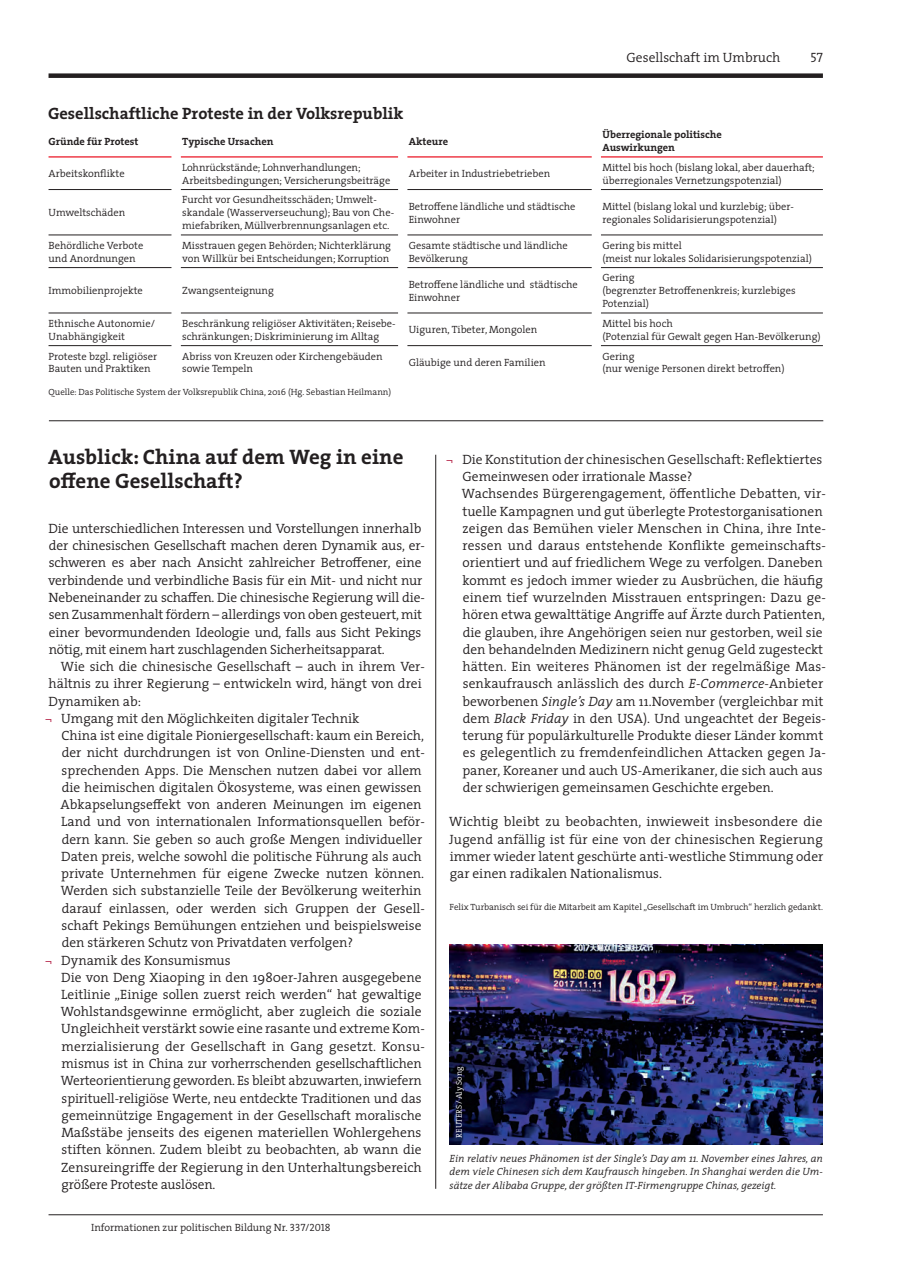
<style>
.page{position:relative;width:897px;height:1267px;background:#fff}
.page>*{position:absolute;margin:0;border:0;box-sizing:border-box;transform-origin:0 0}
.t1{font:700 21px/24px "The Serif";color:#231f20}
.t2{font:700 16.5px "The Serif";color:#231f20}
.t3{font:300 13.5px/17.2px "The Serif";color:#231f20}
.t4{font:13.5px "The Serif Semi Light Caps";color:#231f20}
.t5{font:300 10.5px/12.8px "The Serif";color:#231f20}
.t6{font:italic 300 10.5px/13.5px "The Serif";color:#231f20;text-align:justify}
.t7{font:700 10.5px/12.8px "The Serif";color:#231f20}
.t8{font:300 9px "The Serif";letter-spacing:-.005em;color:#231f20}
.t9{font:300 8.25px "The Serif";color:#fff}
.s1{color:#b6274b}
.s2{font-family:"The Serif Semi Light Caps";font-weight:400}
.s3{font-style:italic}
</style>
<div class="page">
<div style="left:49px;top:73px;width:773px;height:5px;background:#231f20"></div>
<hr style="left:49px;top:1214px;width:773px;height:1px;background:#231f20">
<img style="left:449px;top:944px;width:373px;height:199px">
<hr style="left:435px;top:454px;width:1px;height:734px;background:#231f20">
<hr style="left:49px;top:156px;width:123px;height:2px;background:#ee3d49">
<hr style="left:181px;top:156px;width:217px;height:2px;background:#ee3d49">
<hr style="left:407px;top:156px;width:184px;height:2px;background:#ee3d49">
<hr style="left:600px;top:156px;width:222px;height:2px;background:#ee3d49">
<hr style="left:49px;top:189px;width:123px;height:1px;background:#231f20">
<hr style="left:181px;top:189px;width:217px;height:1px;background:#231f20">
<hr style="left:407px;top:189px;width:184px;height:1px;background:#231f20">
<hr style="left:600px;top:189px;width:222px;height:1px;background:#231f20">
<hr style="left:49px;top:235px;width:123px;height:1px;background:#231f20">
<hr style="left:181px;top:235px;width:217px;height:1px;background:#231f20">
<hr style="left:407px;top:235px;width:184px;height:1px;background:#231f20">
<hr style="left:600px;top:235px;width:222px;height:1px;background:#231f20">
<hr style="left:49px;top:267px;width:123px;height:1px;background:#231f20">
<hr style="left:181px;top:267px;width:217px;height:1px;background:#231f20">
<hr style="left:407px;top:267px;width:184px;height:1px;background:#231f20">
<hr style="left:600px;top:267px;width:222px;height:1px;background:#231f20">
<hr style="left:49px;top:313px;width:123px;height:1px;background:#231f20">
<hr style="left:181px;top:313px;width:217px;height:1px;background:#231f20">
<hr style="left:407px;top:313px;width:184px;height:1px;background:#231f20">
<hr style="left:600px;top:313px;width:222px;height:1px;background:#231f20">
<hr style="left:49px;top:345px;width:123px;height:1px;background:#231f20">
<hr style="left:181px;top:345px;width:217px;height:1px;background:#231f20">
<hr style="left:407px;top:345px;width:184px;height:1px;background:#231f20">
<hr style="left:600px;top:345px;width:222px;height:1px;background:#231f20">
<hr style="left:49px;top:420px;width:774px;height:1px;background:#231f20">
<p class="t3" style="left:626px;top:48px;width:155px">Gesellschaft im Umbruch</p>
<p class="t4" style="left:810px;top:46px;width:14px">57</p>
<h3 class="t2" style="left:48px;top:99px;width:357px">Gesellschaftliche Proteste in der Volksrepublik</h3>
<p class="t7" style="left:49px;top:134px;width:91px">Gründe für Protest</p>
<p class="t7" style="left:182px;top:134px;width:93px">Typische Ursachen</p>
<p class="t7" style="left:408px;top:134px;width:41px">Akteure</p>
<p class="t7" style="left:602px;top:128px;width:121px">Überregionale politische<br>Auswirkungen</p>
<p class="t5" style="left:49px;top:167px;width:78px">Arbeitskonflikte</p>
<p class="t5" style="left:182px;top:160px;width:210px">Lohnrückstände; Lohnverhandlungen;<br>Arbeitsbedingungen; Versicherungsbeiträge</p>
<p class="t5" style="left:408px;top:167px;width:143px">Arbeiter in Industriebetrieben</p>
<p class="t5" style="left:602px;top:160px;width:214px">Mittel bis hoch (bislang lokal, aber dauerhaft; überregionales Vernetzungspotenzial)</p>
<p class="t5" style="left:49px;top:206px;width:78px">Umweltschäden</p>
<p class="t5" style="left:182px;top:193px;width:213px">Furcht vor Gesundheitsschäden; Umwelt&shy;skandale (Wasserverseuchung); Bau von Che&shy;miefabriken, Müllverbrennungsanlagen etc.</p>
<p class="t5" style="left:408px;top:199px;width:168px">Betroffene ländliche und städtische<br>Einwohner</p>
<p class="t5" style="left:602px;top:199px;width:193px">Mittel (bislang lokal und kurzlebig; über&shy;regionales Solidarisierungspotenzial)</p>
<p class="t5" style="left:49px;top:238px;width:96px">Behördliche Verbote und Anordnungen</p>
<p class="t5" style="left:182px;top:238px;width:210px">Misstrauen gegen Behörden; Nichterklärung von Willkür bei Entscheidungen; Korruption</p>
<p class="t5" style="left:408px;top:238px;width:161px">Gesamte städtische und ländliche<br>Bevölkerung</p>
<p class="t5" style="left:602px;top:238px;width:211px">Gering bis mittel<br>(meist nur lokales Solidarisierungspotenzial)</p>
<p class="t5" style="left:49px;top:284px;width:96px">Immobilienprojekte</p>
<p class="t5" style="left:182px;top:284px;width:93px">Zwangsenteignung</p>
<p class="t5" style="left:408px;top:277px;width:170px">Betroffene ländliche und städtische<br>Einwohner</p>
<p class="t5" style="left:602px;top:271px;width:195px">Gering<br>(begrenzter Betroffenenkreis; kurzlebiges<br>Potenzial)</p>
<p class="t5" style="left:49px;top:316px;width:108px">Ethnische Autonomie/<br>Unabhängigkeit</p>
<p class="t5" style="left:182px;top:316px;width:215px">Beschränkung religiöser Aktivitäten; Reisebe&shy;schränkungen; Diskriminierung im Alltag</p>
<p class="t5" style="left:408px;top:323px;width:130px">Uiguren, Tibeter, Mongolen</p>
<p class="t5" style="left:602px;top:316px;width:220px">Mittel bis hoch<br>(Potenzial für Gewalt gegen Han-Bevölkerung)</p>
<p class="t5" style="left:49px;top:349px;width:110px">Proteste bzgl. religiöser<br>Bauten und Praktiken</p>
<p class="t5" style="left:182px;top:349px;width:202px">Abriss von Kreuzen oder Kirchengebäuden sowie Tempeln</p>
<p class="t5" style="left:408px;top:355px;width:138px">Gläubige und deren Familien</p>
<p class="t5" style="left:602px;top:349px;width:184px">Gering<br>(nur wenige Personen direkt betroffen)</p>
<p class="t8" style="left:49px;top:384px;width:344px">Quelle: Das Politische System der Volksrepublik China, 2016 (Hg. Sebastian Heilmann)</p>
<h2 class="t1" style="left:48px;top:444px;width:357px">Ausblick: China auf dem Weg in eine offene Gesellschaft?</h2>
<p class="t3" style="left:48px;top:519px;width:378px">Die unterschiedlichen Interessen und Vorstellungen innerhalb der chinesischen Gesellschaft machen deren Dynamik aus, er&shy;schweren es aber nach Ansicht zahlreicher Betroffener, eine verbindende und verbindliche Basis für ein Mit- und nicht nur Nebeneinander zu schaffen. Die chinesische Regierung will die&shy;sen Zusammenhalt fördern – allerdings von oben gesteuert, mit einer bevormundenden Ideologie und, falls aus Sicht Pekings nötig, mit einem hart zuschlagenden Sicherheitsapparat.</p>
<p class="t3" style="left:48px;top:657px;width:378px;text-indent:12px">Wie sich die chinesische Gesellschaft – auch in ihrem Ver&shy;hältnis zu ihrer Regierung – entwickeln wird, hängt von drei<br>Dynamiken ab:</p>
<p class="t3" style="left:45px;top:709px;width:316px"><span class="s1">¬</span> Umgang mit den Möglichkeiten digitaler Technik</p>
<p class="t3" style="left:61px;top:726px;width:366px">China ist eine digitale Pioniergesellschaft: kaum ein Bereich, der nicht durchdrungen ist von Online-Diensten und ent&shy;sprechenden Apps. Die Menschen nutzen dabei vor allem die heimischen digitalen Ökosysteme, was einen gewissen Abkapselungseffekt von anderen Meinungen im eigenen Land und von internationalen Informationsquellen beför&shy;dern kann. Sie geben so auch große Mengen individueller Daten preis, welche sowohl die politische Führung als auch private Unternehmen für eigene Zwecke nutzen können.<br>Werden sich substanzielle Teile der Bevölkerung weiterhin darauf einlassen, oder werden sich Gruppen der Gesell&shy;schaft Pekings Bemühungen entziehen und beispielsweise den stärkeren Schutz von Privatdaten verfolgen?</p>
<p class="t3" style="left:45px;top:950px;width:187px"><span class="s1">¬</span> Dynamik des Konsumismus</p>
<p class="t3" style="left:61px;top:968px;width:365px">Die von Deng Xiaoping in den 1980er-Jahren ausgegebene Leitlinie „Einige sollen zuerst reich werden“ hat gewaltige Wohlstandsgewinne ermöglicht, aber zugleich die soziale Ungleichheit verstärkt sowie eine rasante und extreme Kom&shy;merzialisierung der Gesellschaft in Gang gesetzt. Konsu&shy;mismus ist in China zur vorherrschenden gesellschaftlichen Werteorientierung geworden. Es bleibt abzuwarten, inwiefern spirituell-religiöse Werte, neu entdeckte Traditionen und das gemeinnützige Engagement in der Gesellschaft moralische Maßstäbe jenseits des eigenen materiellen Wohlergehens stiften können. Zudem bleibt zu beobachten, ab wann die Zensureingriffe der Regierung in den Unterhaltungsbereich größere Proteste auslösen.</p>
<p class="t5" style="left:91px;top:1220px;width:241px">Informationen zur politischen Bildung Nr. <span class="s2">337/2018</span></p>
<p class="t3" style="left:462px;top:450px;width:361px;text-indent:-16px"><span class="s1">¬</span> Die Konstitution der chinesischen Gesellschaft: Reflektiertes<br>Gemeinwesen oder irrationale Masse?</p>
<p class="t3" style="left:462px;top:485px;width:365px">Wachsendes Bürgerengagement, öffentliche Debatten, vir&shy;tuelle Kampagnen und gut überlegte Protestorganisationen zeigen das Bemühen vieler Menschen in China, ihre Inte&shy;ressen und daraus entstehende Konflikte gemeinschafts&shy;orientiert und auf friedlichem Wege zu verfolgen. Daneben kommt es jedoch immer wieder zu Ausbrüchen, die häufig einem tief wurzelnden Misstrauen entspringen: Dazu ge&shy;hören etwa gewalttätige Angriffe auf Ärzte durch Patienten, die glauben, ihre Angehörigen seien nur gestorben, weil sie den behandelnden Medizinern nicht genug Geld zugesteckt hätten. Ein weiteres Phänomen ist der regelmäßige Mas&shy;senkaufrausch anlässlich des durch <span class="s3">E-Commerce</span>-Anbieter beworbenen <span class="s3">Single’s Day</span> am 11.November (vergleichbar mit dem <span class="s3">Black Friday</span> in den USA). Und ungeachtet der Begeis&shy;terung für populärkulturelle Produkte dieser Länder kommt es gelegentlich zu fremdenfeindlichen Attacken gegen Ja&shy;paner, Koreaner und auch US-Amerikaner, die sich auch aus der schwierigen gemeinsamen Geschichte ergeben.</p>
<p class="t3" style="left:449px;top:812px;width:375px;text-align:justify">Wichtig bleibt zu beobachten, inwieweit insbesondere die Jugend anfällig ist für eine von der chinesischen Regierung immer wieder latent geschürte anti-westliche Stimmung oder gar einen radikalen Nationalismus.</p>
<p class="t8" style="left:449px;top:899px;width:375px">Felix Turbanisch sei für die Mitarbeit am Kapitel „Gesellschaft im Umbruch“ herzlich gedankt.</p>
<p class="t9" style="left:452px;top:1137px;width:72px;rotate:-90deg">REUTERS/Aly Song</p>
<p class="t6" style="left:449px;top:1151px;width:375px">Ein relativ neues Phänomen ist der Single’s Day am 11. November eines Jahres, an dem viele Chinesen sich dem Kaufrausch hingeben. In Shanghai werden die Um&shy;sätze der Alibaba Gruppe, der größten IT-Firmengruppe Chinas, gezeigt.</p>
</div>
